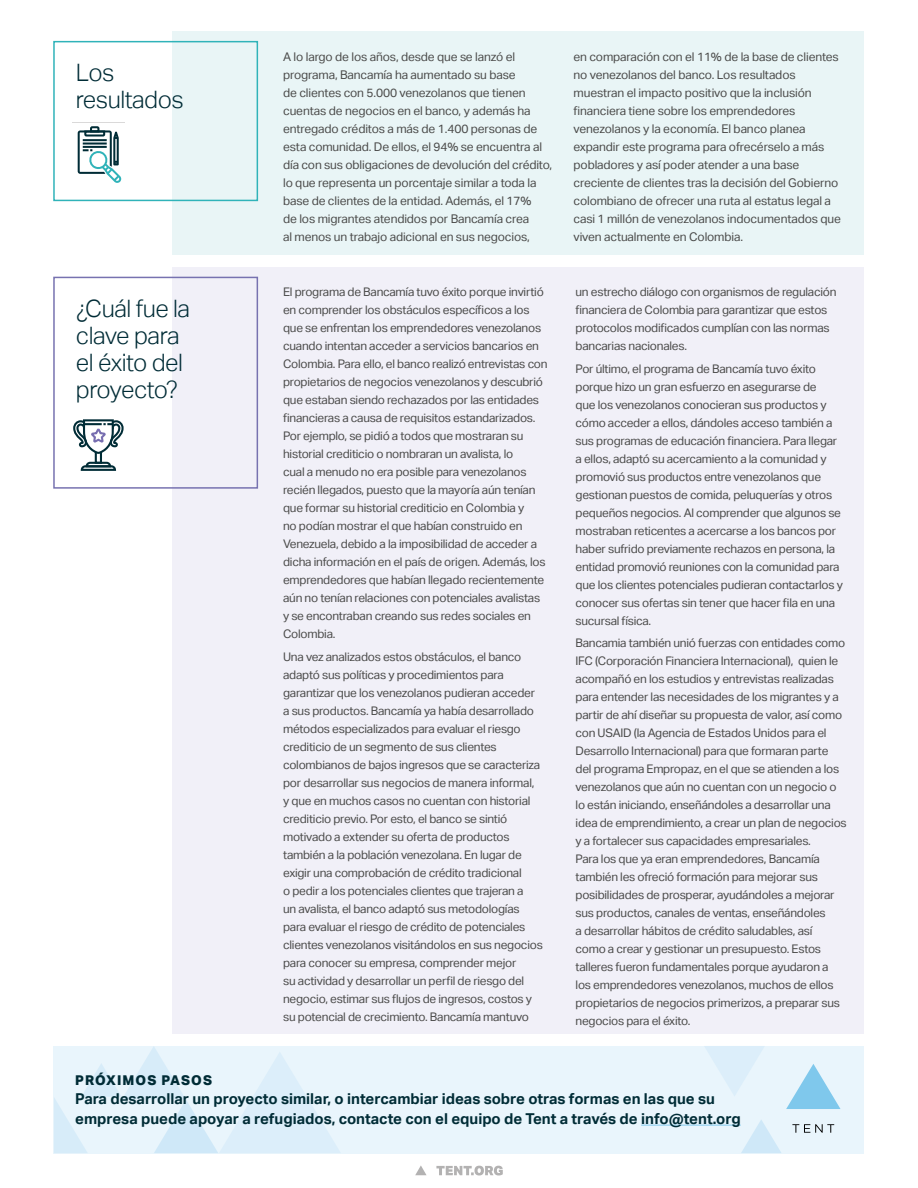
<style>
.page{position:relative;width:918px;height:1188px;background:#fff}
.page>*{position:absolute;margin:0;border:0;box-sizing:border-box;transform-origin:0 0}
.t1{font:300 24px/27px "Aktiv Grotesk";letter-spacing:-.02em;color:#002c36}
.t2{font:700 15px/19.5px "Aktiv Grotesk";color:#002c36}
.t3{font:800 13.5px "Aktiv Grotesk";letter-spacing:.08em;color:#002c36}
.t4{font:12px/18px "Aktiv Grotesk";letter-spacing:-.01em;color:#4a4a49}
.t5{font:11.85px/18px "Aktiv Grotesk";letter-spacing:-.02em;color:#4a4a49}
</style>
<div class="page">
<div style="left:54px;top:1046px;width:810px;height:107px;background:#e9f5fc"></div>
<svg style="left:705px;top:1046px;width:59px;height:50px"></svg>
<svg style="left:54px;top:1047px;width:286px;height:106px"></svg>
<svg style="left:741px;top:1120px;width:40px;height:33px"></svg>
<svg style="left:792px;top:1124px;width:42px;height:9px"></svg>
<svg style="left:786px;top:1064px;width:55px;height:45px"></svg>
<svg style="left:415px;top:1165px;width:12px;height:10px"></svg>
<svg style="left:436px;top:1166px;width:67px;height:9px"></svg>
<hr style="left:641px;top:1125px;width:100px;height:1px;background:#7fc8ec">
<div style="left:173px;top:268px;width:691px;height:766px;background:#f1f0f8"></div>
<div style="left:53px;top:277px;width:205px;height:212px;border:2px solid #7772b0"></div>
<svg style="left:73px;top:419px;width:51px;height:52px"></svg>
<div style="left:173px;top:32px;width:691px;height:223px;background:#e9f5f6"></div>
<div style="left:53px;top:41px;width:205px;height:160px;border:2px solid #30b3b9"></div>
<svg style="left:77px;top:126px;width:45px;height:57px"></svg>
<h1 class="t1" style="left:76px;top:59px;width:109px">Los resultados</h1>
<h1 class="t1" style="left:76px;top:295px;width:116px">¿Cuál fue la clave para el éxito del proyecto?</h1>
<p class="t4" style="left:283px;top:48px;width:271px">A lo largo de los años, desde que se lanzó el programa, Bancamía ha aumentado su base<br>de clientes con 5.000 venezolanos que tienen cuentas de negocios en el banco, y además ha entregado créditos a más de 1.400 personas de esta comunidad. De ellos, el 94% se encuentra al día con sus obligaciones de devolución del crédito, lo que representa un porcentaje similar a toda la base de clientes de la entidad. Además, el 17%<br>de los migrantes atendidos por Bancamía crea<br>al menos un trabajo adicional en sus negocios,</p>
<p class="t4" style="left:574px;top:48px;width:269px">en comparación con el 11% de la base de clientes no venezolanos del banco. Los resultados muestran el impacto positivo que la inclusión financiera tiene sobre los emprendedores venezolanos y la economía. El banco planea expandir este programa para ofrecérselo a más pobladores y así poder atender a una base creciente de clientes tras la decisión del Gobierno colombiano de ofrecer una ruta al estatus legal a casi 1 millón de venezolanos indocumentados que viven actualmente en Colombia.</p>
<p class="t5" style="left:283px;top:283px;width:266px">El programa de Bancamía tuvo éxito porque invirtió en comprender los obstáculos específicos a los que se enfrentan los emprendedores venezolanos cuando intentan acceder a servicios bancarios en Colombia. Para ello, el banco realizó entrevistas con propietarios de negocios venezolanos y descubrió que estaban siendo rechazados por las entidades financieras a causa de requisitos estandarizados.<br>Por ejemplo, se pidió a todos que mostraran su historial crediticio o nombraran un avalista, lo<br>cual a menudo no era posible para venezolanos recién llegados, puesto que la mayoría aún tenían que formar su historial crediticio en Colombia y<br>no podían mostrar el que habían construido en Venezuela, debido a la imposibilidad de acceder a dicha información en el país de origen. Además, los emprendedores que habían llegado recientemente aún no tenían relaciones con potenciales avalistas y se encontraban creando sus redes sociales en Colombia.</p>
<p class="t5" style="left:283px;top:647px;width:261px">Una vez analizados estos obstáculos, el banco adaptó sus políticas y procedimientos para garantizar que los venezolanos pudieran acceder a sus productos. Bancamía ya había desarrollado métodos especializados para evaluar el riesgo crediticio de un segmento de sus clientes colombianos de bajos ingresos que se caracteriza por desarrollar sus negocios de manera informal, y que en muchos casos no cuentan con historial crediticio previo. Por esto, el banco se sintió motivado a extender su oferta de productos también a la población venezolana. En lugar de exigir una comprobación de crédito tradicional<br>o pedir a los potenciales clientes que trajeran a<br>un avalista, el banco adaptó sus metodologías para evaluar el riesgo de crédito de potenciales clientes venezolanos visitándolos en sus negocios para conocer su empresa, comprender mejor<br>su actividad y desarrollar un perfil de riesgo del negocio, estimar sus flujos de ingresos, costos y su potencial de crecimiento. Bancamía mantuvo</p>
<p class="t5" style="left:576px;top:283px;width:262px">un estrecho diálogo con organismos de regulación financiera de Colombia para garantizar que estos protocolos modificados cumplían con las normas bancarias nacionales.</p>
<p class="t5" style="left:576px;top:360px;width:269px">Por último, el programa de Bancamía tuvo éxito porque hizo un gran esfuerzo en asegurarse de<br>que los venezolanos conocieran sus productos y cómo acceder a ellos, dándoles acceso también a sus programas de educación financiera. Para llegar a ellos, adaptó su acercamiento a la comunidad y promovió sus productos entre venezolanos que gestionan puestos de comida, peluquerías y otros pequeños negocios. Al comprender que algunos se mostraban reticentes a acercarse a los bancos por haber sufrido previamente rechazos en persona, la entidad promovió reuniones con la comunidad para que los clientes potenciales pudieran contactarlos y conocer sus ofertas sin tener que hacer fila en una sucursal física.</p>
<p class="t5" style="left:576px;top:634px;width:273px">Bancamia también unió fuerzas con entidades como IFC (Corporación Financiera Internacional), quien le acompañó en los estudios y entrevistas realizadas para entender las necesidades de los migrantes y a partir de ahí diseñar su propuesta de valor, así como con USAID (la Agencia de Estados Unidos para el Desarrollo Internacional) para que formaran parte del programa Empropaz, en el que se atienden a los venezolanos que aún no cuentan con un negocio o lo están iniciando, enseñándoles a desarrollar una idea de emprendimiento, a crear un plan de negocios y a fortalecer sus capacidades empresariales.<br>Para los que ya eran emprendedores, Bancamía también les ofreció formación para mejorar sus posibilidades de prosperar, ayudándoles a mejorar sus productos, canales de ventas, enseñándoles<br>a desarrollar hábitos de crédito saludables, así<br>como a crear y gestionar un presupuesto. Estos talleres fueron fundamentales porque ayudaron a los emprendedores venezolanos, muchos de ellos propietarios de negocios primerizos, a preparar sus negocios para el éxito.</p>
<p class="t3" style="left:75px;top:1072px;width:138px">PRÓXIMOS PASOS</p>
<p class="t2" style="left:75px;top:1089px;width:667px">Para desarrollar un proyecto similar, o intercambiar ideas sobre otras formas en las que su empresa puede apoyar a refugiados, contacte con el equipo de Tent a través de info@tent.org</p>
</div>
